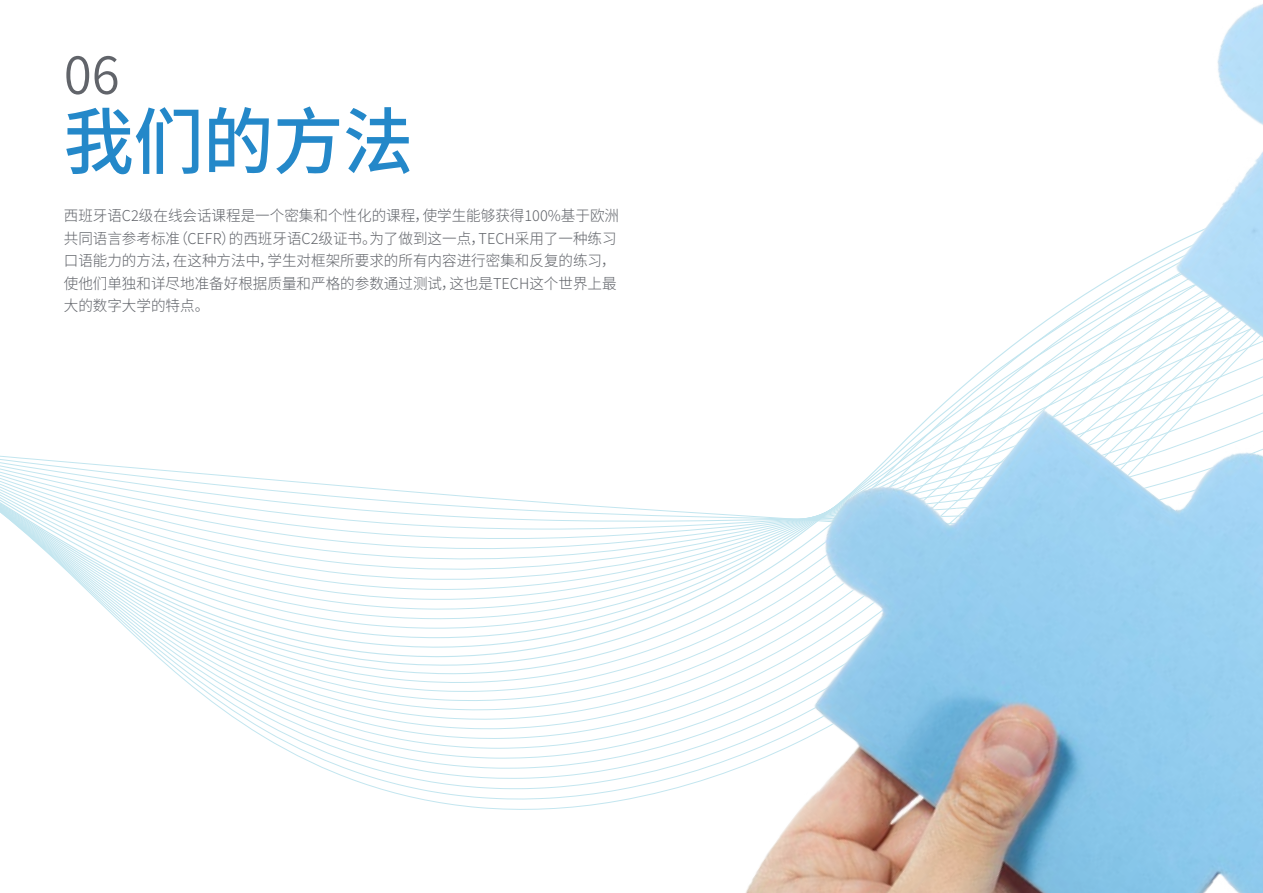
<style>
.page{position:relative;width:1263px;height:893px;background:#fff}
.page>*{position:absolute;margin:0;border:0;box-sizing:border-box;transform-origin:0 0}
.t1{font:500 72px "Source Han Sans CN";color:#2488c9}
.t2{font:52.5px "Source Han Sans CN";color:#61646a}
.t3{font:300 15px/22.5px "Source Han Sans CN";color:#61646a}
</style>
<div class="page">
<svg style="left:0;top:455px;width:642px;height:355px"></svg>
<img style="left:642px;top:4px;width:621px;height:889px">
<h2 class="t2" style="left:64px;top:45px;width:57px">06</h2>
<h1 class="t1" style="left:64px;top:101px;width:351px">我们的方法</h1>
<p class="t3" style="left:64px;top:205px;width:557px">西班牙语C2级在线会话课程是一个密集和个性化的课程，使学生能够获得100%基于欧洲共同语言参考标准（CEFR）的西班牙语C2级证书。为了做到这一点，TECH采用了一种练习口语能力的方法，在这种方法中，学生对框架所要求的所有内容进行密集和反复的练习，使他们单独和详尽地准备好根据质量和严格的参数通过测试，这也是TECH这个世界上最大的数字大学的特点。</p>
</div>
